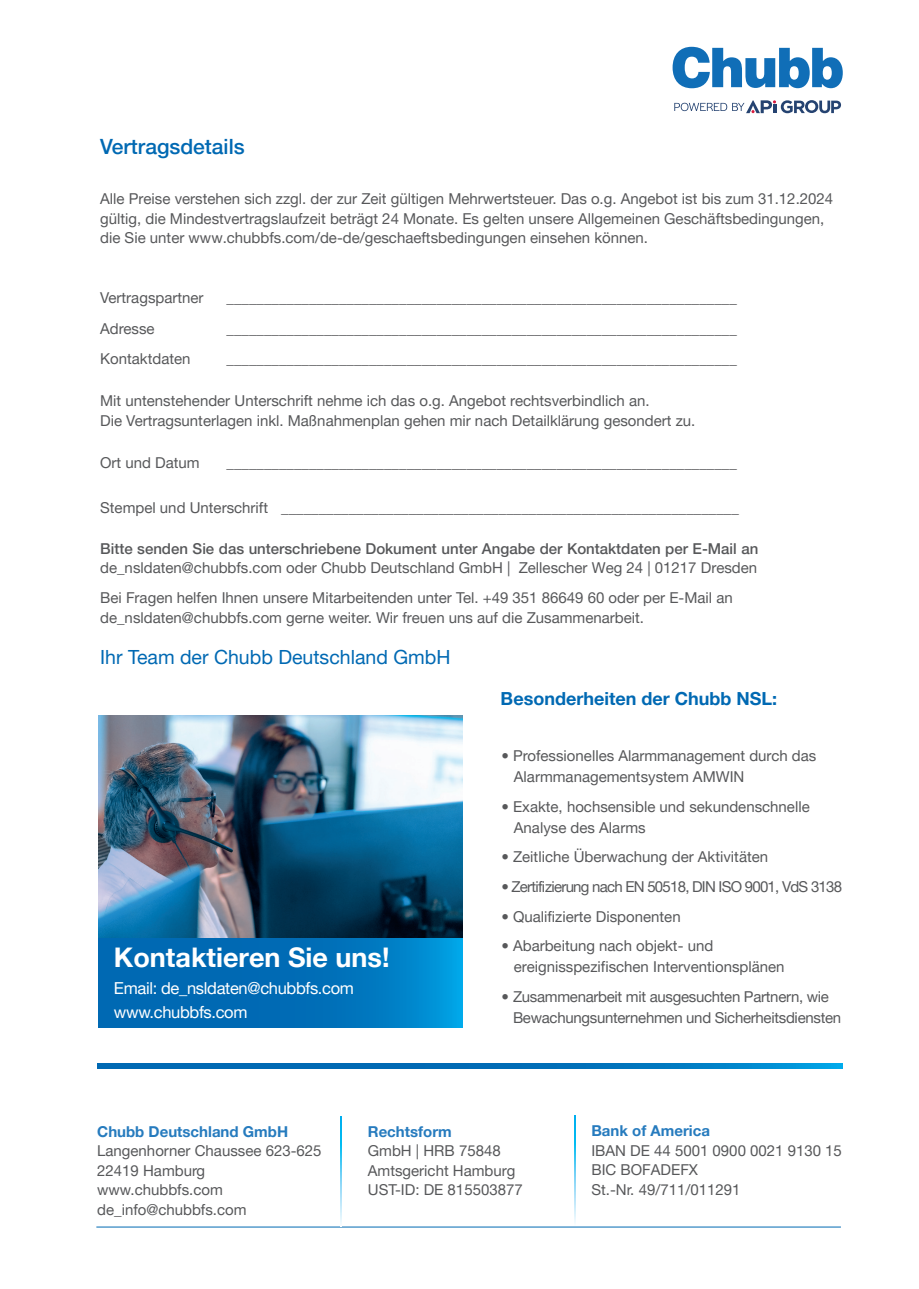
<style>
.page{position:relative;width:919px;height:1289px;background:#fff}
.page>*{position:absolute;margin:0;border:0;box-sizing:border-box;transform-origin:0 0}
.t1{font:700 27px "Helvetica Neue LT Pro";color:#fff}
.t2{font:500 21px "Helvetica Neue LT Pro";color:#0069b3}
.t3{font:19.5px "Helvetica Neue LT Pro";color:#0069b3}
.t4{font:700 18px "Helvetica Neue LT Pro";color:#0069b3}
.t5{font:16.5px/24px "Helvetica Neue LT Pro";letter-spacing:-.02em;color:#fff}
.t6{font:15px/19.5px "Helvetica Neue LT Pro";color:#57585a}
.t7{font:15px/21px "Helvetica Neue LT Pro";letter-spacing:-.02em;color:#57585a}
.t8{font:500 15px "Helvetica Neue LT Pro";color:#57585a}
.t9{font:15px "Helvetica Neue LT Pro";letter-spacing:-.05em;color:#57585a}
.t10{font:700 15px "Helvetica Neue LT Pro";color:#267bbe}
</style>
<div class="page">
<img style="left:99px;top:715px;width:363px;height:223px">
<svg style="left:99px;top:938px;width:363px;height:89px;background:#0073bc"></svg>
<hr style="left:96px;top:1226px;width:744px;height:1px;background:#0069b3">
<svg style="left:340px;top:1116px;width:2px;height:108px"></svg>
<svg style="left:574px;top:1115px;width:1px;height:108px"></svg>
<svg style="left:98px;top:1063px;width:744px;height:4px;background:#0073bc"></svg>
<svg style="left:672px;top:47px;width:170px;height:41px"></svg>
<svg style="left:674px;top:100px;width:167px;height:13px"></svg>
<h2 class="t2" style="left:100px;top:134px;width:146px">Vertragsdetails</h2>
<p class="t6" style="left:100px;top:189px;width:734px">Alle Preise verstehen sich zzgl. der zur Zeit gültigen Mehrwertsteuer. Das o.g. Angebot ist bis zum 31.12.2024 gültig, die Mindestvertragslaufzeit beträgt 24 Monate. Es gelten unsere Allgemeinen Geschäftsbedingungen, die Sie unter www.chubbfs.com/de-de/geschaeftsbedingungen einsehen können.</p>
<p class="t6" style="left:100px;top:288px;width:105px">Vertragspartner</p>
<p class="t6" style="left:100px;top:318px;width:56px">Adresse</p>
<p class="t6" style="left:226px;top:288px;width:511px">____________________________________________________________________</p>
<p class="t6" style="left:226px;top:318px;width:511px">____________________________________________________________________</p>
<p class="t6" style="left:100px;top:348px;width:92px">Kontaktdaten</p>
<p class="t6" style="left:226px;top:348px;width:511px">____________________________________________________________________</p>
<p class="t6" style="left:100px;top:390px;width:596px">Mit untenstehender Unterschrift nehme ich das o.g. Angebot rechtsverbindlich an.<br>Die Vertragsunterlagen inkl. Maßnahmenplan gehen mir nach Detailklärung gesondert zu.</p>
<p class="t6" style="left:100px;top:452px;width:101px">Ort und Datum</p>
<p class="t6" style="left:226px;top:452px;width:511px">____________________________________________________________________</p>
<p class="t6" style="left:100px;top:497px;width:640px">Stempel und Unterschrift _____________________________________________________________</p>
<p class="t8" style="left:100px;top:539px;width:659px">Bitte senden Sie das unterschriebene Dokument unter Angabe der Kontaktdaten per E-Mail an</p>
<p class="t6" style="left:100px;top:552px;width:658px;line-height:30.2px">de_nsldaten@chubbfs.com oder Chubb Deutschland GmbH | Zellescher Weg 24 | 01217 Dresden<br>Bei Fragen helfen Ihnen unsere Mitarbeitenden unter Tel. +49 351 86649 60 oder per E-Mail an</p>
<p class="t6" style="left:100px;top:607px;width:545px">de_nsldaten@chubbfs.com gerne weiter. Wir freuen uns auf die Zusammenarbeit.</p>
<h3 class="t3" style="left:100px;top:644px;width:352px">Ihr Team der Chubb Deutschland GmbH</h3>
<h1 class="t1" style="left:114px;top:940px;width:277px">Kontaktieren Sie uns!</h1>
<p class="t5" style="left:114px;top:975px;width:241px">Email: de_nsldaten@chubbfs.com www.chubbfs.com</p>
<p class="t4" style="left:500px;top:687px;width:278px">Besonderheiten der Chubb NSL:</p>
<p class="t6" style="left:514px;top:745px;width:304px;line-height:21px;text-indent:-13px">• Professionelles Alarmmanagement durch das<br>Alarmmanagementsystem AMWIN</p>
<p class="t6" style="left:514px;top:795px;width:297px;line-height:21px;text-indent:-13px">• Exakte, hochsensible und sekundenschnelle<br>Analyse des Alarms</p>
<p class="t6" style="left:501px;top:847px;width:268px">• Zeitliche Überwachung der Aktivitäten</p>
<p class="t9" style="left:501px;top:877px;width:342px">• Zertifizierung nach EN 50518, DIN ISO 9001, VdS 3138</p>
<p class="t6" style="left:501px;top:906px;width:181px">• Qualifizierte Disponenten</p>
<p class="t6" style="left:514px;top:934px;width:272px;line-height:21px;text-indent:-13px">• Abarbeitung nach objekt- und ereignisspezifischen Interventionsplänen</p>
<p class="t7" style="left:513px;top:985px;width:329px;text-indent:-12px">• Zusammenarbeit mit ausgesuchten Partnern, wie<br>Bewachungsunternehmen und Sicherheitsdiensten</p>
<p class="t10" style="left:97px;top:1121px;width:192px">Chubb Deutschland GmbH</p>
<p class="t6" style="left:97px;top:1140px;width:226px">Langenhorner Chaussee 623-625<br>22419 Hamburg www.chubbfs.com de_info@chubbfs.com</p>
<p class="t10" style="left:368px;top:1121px;width:85px">Rechtsform</p>
<p class="t6" style="left:368px;top:1140px;width:156px">GmbH | HRB 75848<br>Amtsgericht Hamburg<br>UST-ID: DE 815503877</p>
<p class="t10" style="left:591px;top:1121px;width:120px">Bank of America</p>
<p class="t6" style="left:591px;top:1139px;width:252px">IBAN DE 44 5001 0900 0021 9130 15<br>BIC BOFADEFX<br>St.-Nr. 49/711/011291</p>
</div>
